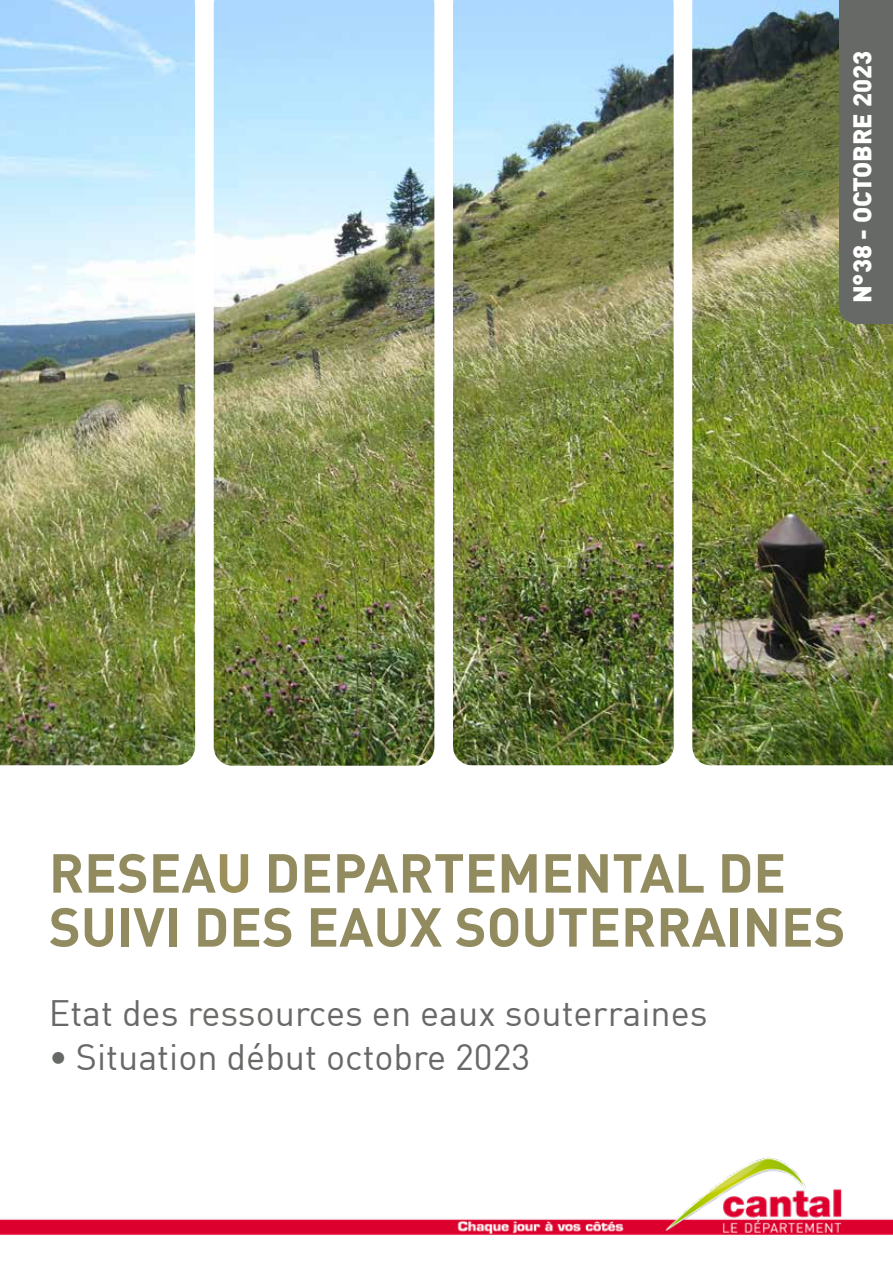
<style>
.page{position:relative;width:893px;height:1263px;background:#fff}
.page>*{position:absolute;margin:0;border:0;box-sizing:border-box;transform-origin:0 0}
.t1{font:700 54px/54px "DIN";color:#928b5f}
.t2{font:36px "DIN";color:#676966}
.t3{font:900 25.35px "DIN";color:#fff}
.s1{color:#9b905a}
.s2{color:#6e6c68}
</style>
<div class="page">
<img style="left:692px;top:0;width:201px;height:765px">
<img style="left:453px;top:0;width:221px;height:765px">
<img style="left:214px;top:0;width:220px;height:766px">
<img style="left:0;top:0;width:195px;height:765px">
<img style="left:0;top:1157px;width:893px;height:78px">
<div style="left:839px;top:0;width:54px;height:324px;background:#676966"></div>
<p class="t3" style="left:845px;top:303px;width:254px;rotate:-90deg">N°38 - OCTOBRE 2023</p>
<h1 class="t1" style="left:49px;top:844px;width:798px">RESEA<span class="s1">U</span> DEPARTEMENTAL DE<br>SUIVI DES EAUX SOUTERRAINES</h1>
<p class="t2" style="left:49px;top:991px;width:660px">Etat des <span class="s2">resso</span>urces en eaux souterraines</p>
<p class="t2" style="left:49px;top:1034px;width:483px">• Situation début octobre 2023</p>
</div>
